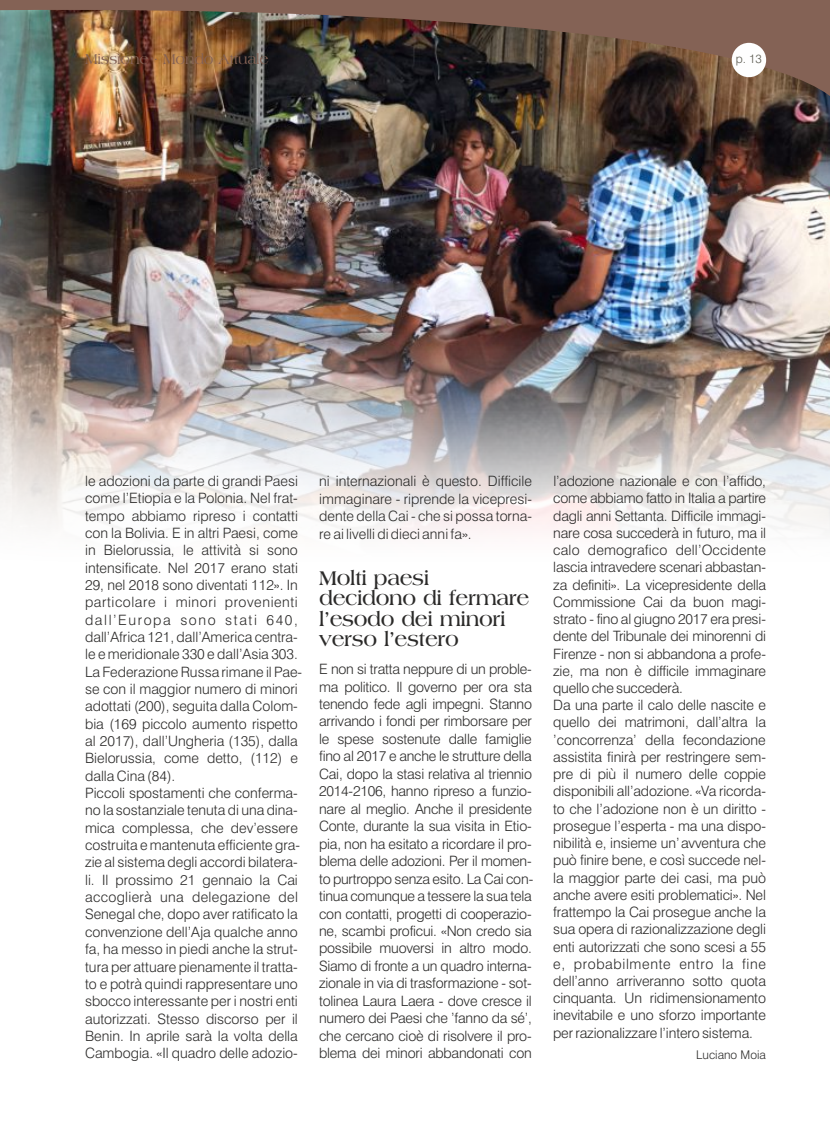
<style>
.page{position:relative;width:830px;height:1127px;background:#fff}
.page>*{position:absolute;margin:0;border:0;box-sizing:border-box;transform-origin:0 0}
.t1{font:700 21px/20.1px "Americana BT";letter-spacing:-.015em;color:#2b2a29}
.t2{font:15px "Americana BT";letter-spacing:-.015em;color:#846255}
.t3{font:300 14.25px/17.4px "Swiss 721 BT";color:#2b2a29}
.t4{font:300 12px "Swiss 721 BT";color:#2b2a29}
.t5{font:300 12px "Swiss 721 BT";color:#5b5a50}
</style>
<div class="page">
<img style="left:0;top:109px;width:829px;height:424px">
<img style="left:0;top:0;width:829px;height:109px">
<div style="left:731px;top:43px;width:34px;height:34px;background:#fefefe;border-radius:50%"></div>
<p class="t2" style="left:85px;top:52px;width:185px">Missione · Mondo Attuale</p>
<p class="t5" style="left:735px;top:54px;width:28px">p. 13</p>
<p class="t3" style="left:85px;top:474px;width:218px">le adozioni da parte di grandi Paesi come l’Etiopia e la Polonia. Nel frat&shy;tempo abbiamo ripreso i contatti con la Bolivia. E in altri Paesi, come in Bielorussia, le attività si sono intensificate. Nel 2017 erano stati 29, nel 2018 sono diventati 112». In particolare i minori provenienti dall’Europa sono stati 640, dall’Africa 121, dall’America centra&shy;le e meridionale 330 e dall’Asia 303.<br>La Federazione Russa rimane il Pae&shy;se con il maggior numero di minori adottati (200), seguita dalla Colom&shy;bia (169 piccolo aumento rispetto al 2017), dall’Ungheria (135), dalla Bielorussia, come detto, (112) e dalla Cina (84).<br>Piccoli spostamenti che conferma&shy;no la sostanziale tenuta di una dina&shy;mica complessa, che dev’essere costruita e mantenuta efficiente gra&shy;zie al sistema degli accordi bilatera&shy;li. Il prossimo 21 gennaio la Cai accoglierà una delegazione del Senegal che, dopo aver ratificato la convenzione dell’Aja qualche anno fa, ha messo in piedi anche la strut&shy;tura per attuare pienamente il tratta&shy;to e potrà quindi rappresentare uno sbocco interessante per i nostri enti autorizzati. Stesso discorso per il Benin. In aprile sarà la volta della Cambogia. «Il quadro delle adozio-</p>
<p class="t3" style="left:319px;top:474px;width:214px;text-align:justify">ni internazionali è questo. Difficile immaginare - riprende la vicepresi&shy;dente della Cai - che si possa torna&shy;re ai livelli di dieci anni fa».</p>
<h1 class="t1" style="left:319px;top:570px;width:211px">Molti paesi decidono di fermare l’esodo dei minori verso l’estero</h1>
<p class="t3" style="left:319px;top:662px;width:216px;text-align:justify">E non si tratta neppure di un proble&shy;ma politico. Il governo per ora sta tenendo fede agli impegni. Stanno arrivando i fondi per rimborsare per le spese sostenute dalle famiglie fino al 2017 e anche le strutture della Cai, dopo la stasi relativa al triennio 2014-2106, hanno ripreso a funzio&shy;nare al meglio. Anche il presidente Conte, durante la sua visita in Etio&shy;pia, non ha esitato a ricordare il pro&shy;blema delle adozioni. Per il momen&shy;to purtroppo senza esito. La Cai con&shy;tinua comunque a tessere la sua tela con contatti, progetti di cooperazio&shy;ne, scambi proficui. «Non credo sia possibile muoversi in altro modo.<br>Siamo di fronte a un quadro interna&shy;zionale in via di trasformazione - sot&shy;tolinea Laura Laera - dove cresce il numero dei Paesi che ’fanno da sé’, che cercano cioè di risolvere il pro&shy;blema dei minori abbandonati con</p>
<p class="t3" style="left:553px;top:474px;width:214px">l’adozione nazionale e con l’affido, come abbiamo fatto in Italia a partire dagli anni Settanta. Difficile immagi&shy;nare cosa succederà in futuro, ma il calo demografico dell’Occidente lascia intravedere scenari abbastan&shy;za definiti». La vicepresidente della Commissione Cai da buon magi&shy;strato - fino al giugno 2017 era presi&shy;dente del Tribunale dei minorenni di Firenze - non si abbandona a profe&shy;zie, ma non è difficile immaginare quello che succederà.<br>Da una parte il calo delle nascite e quello dei matrimoni, dall’altra la ’concorrenza’ della fecondazione assistita finirà per restringere sem&shy;pre di più il numero delle coppie disponibili all’adozione. «Va ricorda&shy;to che l’adozione non è un diritto - prosegue l’esperta - ma una dispo&shy;nibilità e, insieme un’avventura che può finire bene, e così succede nel&shy;la maggior parte dei casi, ma può anche avere esiti problematici». Nel frattempo la Cai prosegue anche la sua opera di razionalizzazione degli enti autorizzati che sono scesi a 55 e, probabilmente entro la fine dell’anno arriveranno sotto quota cinquanta. Un ridimensionamento inevitabile e uno sforzo importante per razionalizzare l’intero sistema.</p>
<p class="t4" style="left:696px;top:1049px;width:71px">Luciano Moia</p>
</div>
